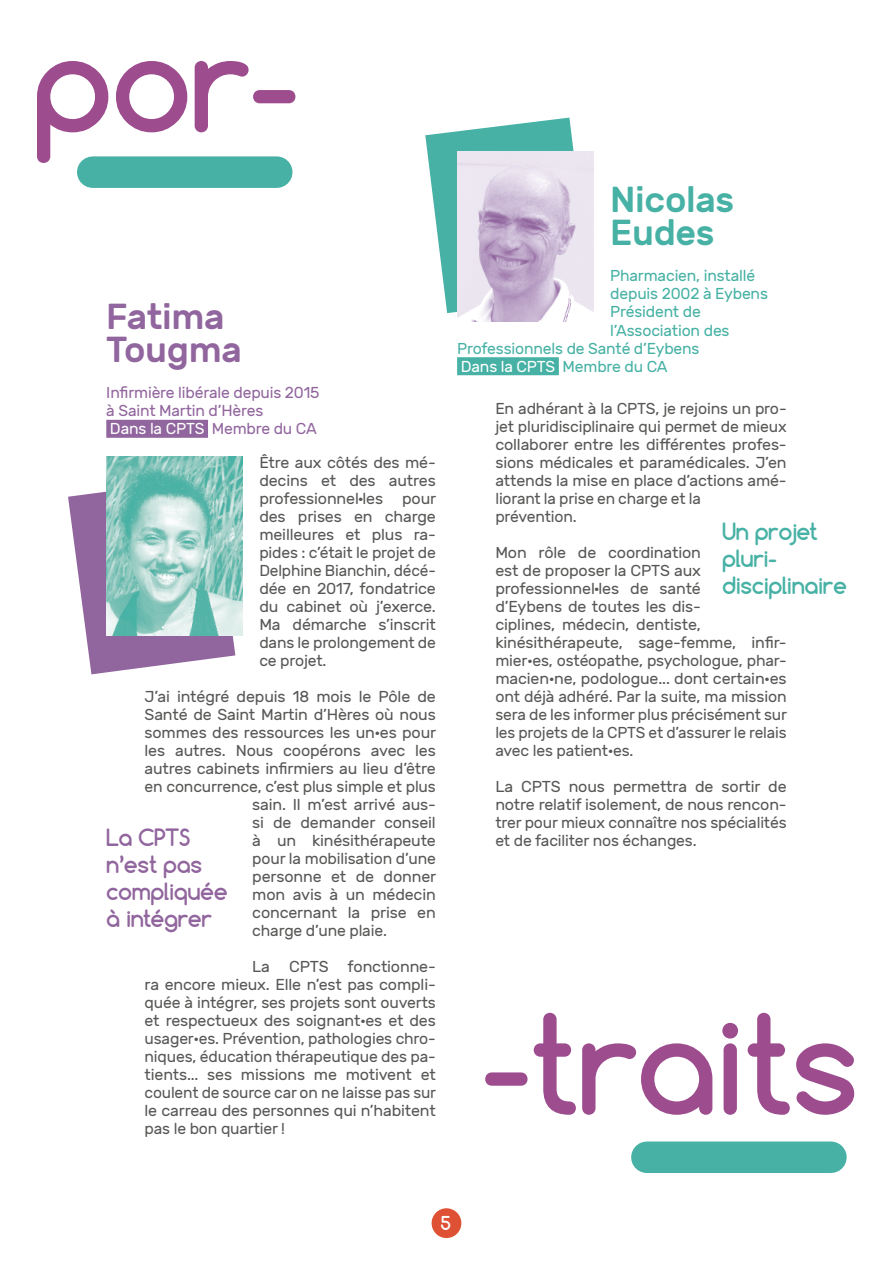
<style>
.page{position:relative;width:893px;height:1263px;background:#fff}
.page>*{position:absolute;margin:0;border:0;box-sizing:border-box;transform-origin:0 0}
.t1{font:700 130.5px "Comfortaa";letter-spacing:-.02em;color:#9d4c8e}
.t2{font:500 36px/33px "Rubik";letter-spacing:-.01em;color:#91659d}
.t3{font:500 36px/33px "Rubik";letter-spacing:-.01em;color:#46b1a4}
.t4{font:700 22.5px/27px "Comfortaa";letter-spacing:-.02em;color:#91659d}
.t5{font:700 22.5px/27px "Comfortaa";letter-spacing:-.02em;color:#46b1a4}
.t6{font:700 18px "Comfortaa";color:#fff}
.t7{font:15.75px/18px "Rubik";letter-spacing:-.01em;color:#575756;text-align:justify}
.t8{font:15.75px "Rubik";letter-spacing:-.01em;color:#46b1a4}
.t9{font:15.75px/18px "Rubik";letter-spacing:-.01em;color:#91659d}
.t10{font:15.75px "Rubik";letter-spacing:-.01em;color:#fff}
.s1{color:#46b1a4}
.s2{color:#fff}
</style>
<div class="page">
<svg style="left:425px;top:118px;width:149px;height:195px"></svg>
<svg style="left:68px;top:491px;width:167px;height:183px"></svg>
<div style="left:93px;top:156px;width:184px;height:32px;background:#46b1a4"></div>
<div style="left:647px;top:1141px;width:184px;height:32px;background:#46b1a4"></div>
<img style="left:106px;top:456px;width:136px;height:179px">
<img style="left:457px;top:151px;width:136px;height:171px">
<div style="left:106px;top:420px;width:102px;height:18px;background:#91659d"></div>
<div style="left:457px;top:357px;width:102px;height:18px;background:#46b1a4"></div>
<div style="left:432px;top:1208px;width:29px;height:30px;background:#df5134;border-radius:50%"></div>
<h1 class="t1" style="left:32px;top:0;width:269px">por-</h1>
<h2 class="t3" style="left:610px;top:185px;width:126px">Nicolas<br>Eudes</h2>
<p class="t8" style="left:610px;top:267px;width:147px">Pharmacien, installé</p>
<p class="t8" style="left:610px;top:285px;width:159px">depuis 2002 à Eybens</p>
<p class="t8" style="left:610px;top:303px;width:92px">Président de</p>
<p class="t8" style="left:610px;top:321px;width:121px">l’Association des</p>
<p class="t8" style="left:457px;top:339px;width:244px">Professionnels de Santé d’Eybens</p>
<p class="t10" style="left:461px;top:357px;width:208px">Dans la CPTS <span class="s1">Membre du CA</span></p>
<h2 class="t2" style="left:106px;top:301px;width:137px">Fatima<br>Tougma</h2>
<p class="t9" style="left:106px;top:384px;width:215px">Infirmière libérale depuis 2015 à Saint Martin d’Hères<br><span class="s2">Dans la CPTS</span> Membre du CA</p>
<p class="t7" style="left:495px;top:400px;width:293px;text-align:left">En adhérant à la CPTS, je rejoins un pro&shy;jet pluridisciplinaire qui permet de mieux collaborer entre les différentes profes&shy;sions médicales et paramédicales. J’en attends la mise en place d’actions amé&shy;liorant la prise en charge et la<br>prévention.</p>
<p class="t7" style="left:495px;top:544px;width:293px;text-align:left">Mon rôle de coordination<br>est de proposer la CPTS aux professionnel·les de santé<br>d’Eybens de toutes les dis-<br>ciplines, médecin, dentiste, kinésithérapeute, sage-femme, infir&shy;mier·es, ostéopathe, psychologue, phar&shy;macien·ne, podologue... dont certain·es ont déjà adhéré. Par la suite, ma mission sera de les informer plus précisément sur les projets de la CPTS et d’assurer le relais avec les patient·es.</p>
<p class="t7" style="left:495px;top:778px;width:293px">La CPTS nous permettra de sortir de notre relatif isolement, de nous rencon&shy;trer pour mieux connaître nos spécialités</p>
<p class="t7" style="left:259px;top:454px;width:178px">Être aux côtés des mé&shy;decins et des autres professionnel·les pour des prises en charge meilleures et plus ra&shy;pides : c’était le projet de Delphine Bianchin, décé&shy;dée en 2017, fondatrice du cabinet où j’exerce.<br>Ma démarche s’inscrit dans le prolongement de ce projet.</p>
<p class="t7" style="left:145px;top:688px;width:293px">J’ai intégré depuis 18 mois le Pôle de</p>
<p class="t7" style="left:145px;top:706px;width:293px">Santé de Saint Martin d’Hères où nous</p>
<p class="t7" style="left:145px;top:724px;width:293px">sommes des ressources les un·es pour</p>
<p class="t7" style="left:145px;top:742px;width:293px">les autres. Nous coopérons avec les</p>
<p class="t7" style="left:145px;top:760px;width:293px">autres cabinets infirmiers au lieu d’être</p>
<p class="t7" style="left:145px;top:778px;width:293px">en concurrence, c’est plus simple et plus</p>
<p class="t7" style="left:252px;top:796px;width:185px">sain. Il m’est arrivé aus-</p>
<p class="t7" style="left:252px;top:814px;width:185px">si de demander conseil</p>
<p class="t7" style="left:252px;top:832px;width:185px">à un kinésithérapeute</p>
<p class="t7" style="left:252px;top:850px;width:185px">pour la mobilisation d’une</p>
<p class="t7" style="left:252px;top:868px;width:185px">personne et de donner</p>
<p class="t7" style="left:252px;top:886px;width:185px">mon avis à un médecin</p>
<p class="t7" style="left:252px;top:904px;width:185px">concernant la prise en</p>
<p class="t7" style="left:252px;top:922px;width:136px">charge d’une plaie.</p>
<p class="t7" style="left:145px;top:958px;width:293px;text-indent:108px">La CPTS fonctionne&shy;ra encore mieux. Elle n’est pas compli&shy;quée à intégrer, ses projets sont ouverts et respectueux des soignant·es et des usager·es. Prévention, pathologies chro&shy;niques, éducation thérapeutique des pa&shy;tients... ses missions me motivent et coulent de source car on ne laisse pas sur le carreau des personnes qui n’habitent pas le bon quartier !</p>
<h3 class="t5" style="left:722px;top:518px;width:126px">Un projet pluri&shy;disciplinaire</h3>
<h3 class="t4" style="left:106px;top:823px;width:86px">La CPTS</h3>
<p class="t7" style="left:495px;top:832px;width:203px">et de faciliter nos échanges.</p>
<h3 class="t4" style="left:106px;top:850px;width:123px">n’est pas compliquée à intégrer</h3>
<h1 class="t1" style="left:480px;top:982px;width:380px">-traits</h1>
<p class="t6" style="left:441px;top:1212px;width:12px">5</p>
</div>
